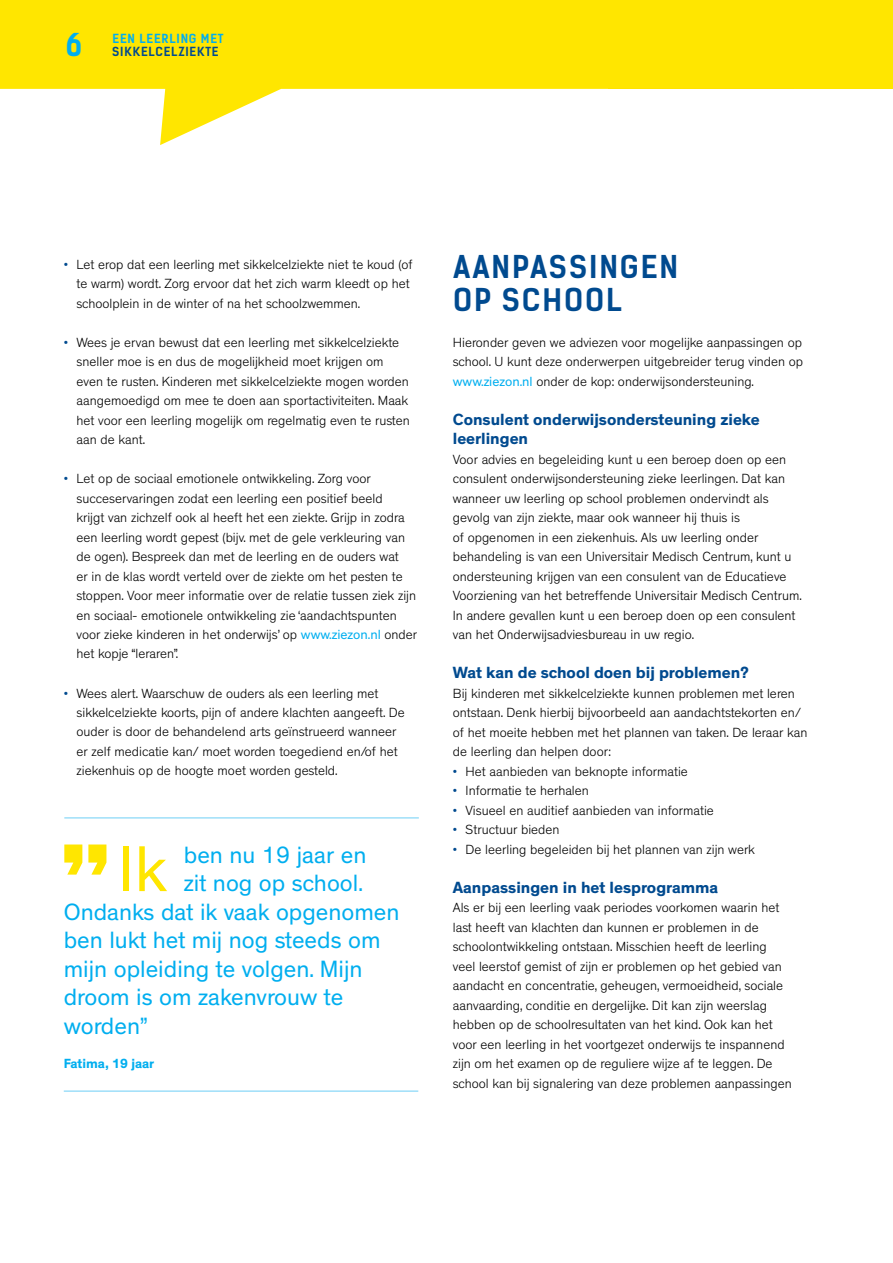
<style>
.page{position:relative;width:893px;height:1263px;background:#fff}
.page>*{position:absolute;margin:0;border:0;box-sizing:border-box;transform-origin:0 0}
.t1{font:65.85px "Theinhardt";color:#ffe600}
.t2{font:700 30px/33px "Kelson Sans";letter-spacing:.065em;color:#004a8f}
.t3{font:700 30px "Kelson Sans";color:#00aeef}
.t4{font:24px "Theinhardt";color:#00aeef}
.t5{font:700 16.5px/19.5px "Theinhardt";color:#004a8f}
.t6{font:300 13.5px/19.5px "Theinhardt";color:#000}
.t7{font:700 13.5px "Theinhardt";color:#00aeef}
.t8{font:700 12px "Kelson Sans";letter-spacing:.065em;color:#004a8f}
.t9{font:700 12px "Kelson Sans";letter-spacing:.065em;color:#00aeef}
.s1{color:#004a8f}
.s2{font-weight:400;color:#00aeef}
</style>
<div class="page">
<svg style="left:0;top:0;width:794px;height:145px;fill:#ffe600"></svg>
<div style="left:794px;top:0;width:99px;height:89px;background:#ffe600"></div>
<svg style="left:64px;top:844px;width:42px;height:31px"></svg>
<hr style="left:64px;top:817px;width:355px;height:1px;background:#6dcff6">
<hr style="left:64px;top:1091px;width:354px;height:1px;background:#6dcff6">
<h2 class="t3" style="left:66px;top:27px;width:18px">6</h2>
<p class="t9" style="left:112px;top:31px;width:113px">EEN LEERLING MET</p>
<p class="t8" style="left:112px;top:44px;width:108px">SIKKELCELZIEKTE</p>
<p class="t6" style="left:77px;top:254px;width:338px;text-indent:-13px"><span class="s1">•</span> Let erop dat een leerling met sikkelcelziekte niet te koud (of te warm) wordt. Zorg ervoor dat het zich warm kleedt op het schoolplein in de winter of na het schoolzwemmen.</p>
<p class="t6" style="left:77px;top:332px;width:335px;text-indent:-13px"><span class="s1">•</span> Wees je ervan bewust dat een leerling met sikkelcelziekte sneller moe is en dus de mogelijkheid moet krijgen om even te rusten. Kinderen met sikkelcelziekte mogen worden aangemoedigd om mee te doen aan sportactiviteiten. Maak het voor een leerling mogelijk om regelmatig even te rusten aan de kant.</p>
<p class="t6" style="left:77px;top:469px;width:342px;text-indent:-13px"><span class="s1">•</span> Let op de sociaal emotionele ontwikkeling. Zorg voor succeservaringen zodat een leerling een positief beeld<br>krijgt van zichzelf ook al heeft het een ziekte. Grijp in zodra een leerling wordt gepest (bijv. met de gele verkleuring van de ogen). Bespreek dan met de leerling en de ouders wat<br>er in de klas wordt verteld over de ziekte om het pesten te stoppen. Voor meer informatie over de relatie tussen ziek zijn en sociaal- emotionele ontwikkeling zie ‘aandachtspunten voor zieke kinderen in het onderwijs’ op <span class="s2">www.ziezon.nl</span> onder het kopje “leraren”.</p>
<p class="t6" style="left:77px;top:683px;width:330px;text-indent:-13px"><span class="s1">•</span> Wees alert. Waarschuw de ouders als een leerling met sikkelcelziekte koorts, pijn of andere klachten aangeeft. De ouder is door de behandelend arts geïnstrueerd wanneer er zelf medicatie kan/ moet worden toegediend en/of het ziekenhuis op de hoogte moet worden gesteld.</p>
<h1 class="t1" style="left:118px;top:830px;width:49px">Ik</h1>
<h3 class="t4" style="left:184px;top:840px;width:184px">ben nu 19 jaar en</h3>
<h3 class="t4" style="left:184px;top:869px;width:181px">zit nog op school.</h3>
<h3 class="t4" style="left:64px;top:897px;width:337px">Ondanks dat ik vaak opgenomen</h3>
<h3 class="t4" style="left:64px;top:926px;width:318px">ben lukt het mij nog steeds om</h3>
<h3 class="t4" style="left:64px;top:954px;width:300px">mijn opleiding te volgen. Mijn</h3>
<h3 class="t4" style="left:64px;top:983px;width:281px">droom is om zakenvrouw te</h3>
<h3 class="t4" style="left:64px;top:1011px;width:85px">worden”</h3>
<p class="t7" style="left:64px;top:1055px;width:92px">Fatima, 19 jaar</p>
<h2 class="t2" style="left:453px;top:250px;width:227px">AANPASSINGEN<br>OP SCHOOL</h2>
<p class="t6" style="left:453px;top:332px;width:352px;text-align:justify">Hieronder geven we adviezen voor mogelijke aanpassingen op school. U kunt deze onderwerpen uitgebreider terug vinden op <span class="s2">www.ziezon.nl</span> onder de kop: onderwijsondersteuning.</p>
<p class="t5" style="left:453px;top:410px;width:308px">Consulent onderwijsondersteuning zieke leerlingen</p>
<p class="t6" style="left:453px;top:449px;width:350px">Voor advies en begeleiding kunt u een beroep doen op een consulent onderwijsondersteuning zieke leerlingen. Dat kan wanneer uw leerling op school problemen ondervindt als gevolg van zijn ziekte, maar ook wanneer hij thuis is<br>of opgenomen in een ziekenhuis. Als uw leerling onder behandeling is van een Universitair Medisch Centrum, kunt u ondersteuning krijgen van een consulent van de Educatieve Voorziening van het betreffende Universitair Medisch Centrum.<br>In andere gevallen kunt u een beroep doen op een consulent van het Onderwijsadviesbureau in uw regio.</p>
<p class="t5" style="left:453px;top:663px;width:297px">Wat kan de school doen bij problemen?</p>
<p class="t6" style="left:453px;top:683px;width:356px">Bij kinderen met sikkelcelziekte kunnen problemen met leren ontstaan. Denk hierbij bijvoorbeeld aan aandachtstekorten en/ of het moeite hebben met het plannen van taken. De leraar kan de leerling dan helpen door:</p>
<p class="t6" style="left:453px;top:761px;width:236px"><span class="s1">•</span> Het aanbieden van beknopte informatie</p>
<p class="t6" style="left:453px;top:781px;width:137px"><span class="s1">•</span> Informatie te herhalen</p>
<p class="t6" style="left:453px;top:800px;width:262px"><span class="s1">•</span> Visueel en auditief aanbieden van informatie</p>
<p class="t6" style="left:453px;top:820px;width:108px"><span class="s1">•</span> Structuur bieden</p>
<p class="t6" style="left:453px;top:839px;width:304px"><span class="s1">•</span> De leerling begeleiden bij het plannen van zijn werk</p>
<p class="t5" style="left:453px;top:878px;width:267px">Aanpassingen in het lesprogramma</p>
<p class="t6" style="left:453px;top:898px;width:340px">Als er bij een leerling vaak periodes voorkomen waarin het last heeft van klachten dan kunnen er problemen in de schoolontwikkeling ontstaan. Misschien heeft de leerling veel leerstof gemist of zijn er problemen op het gebied van aandacht en concentratie, geheugen, vermoeidheid, sociale aanvaarding, conditie en dergelijke. Dit kan zijn weerslag hebben op de schoolresultaten van het kind. Ook kan het voor een leerling in het voortgezet onderwijs te inspannend zijn om het examen op de reguliere wijze af te leggen. De school kan bij signalering van deze problemen aanpassingen</p>
</div>
